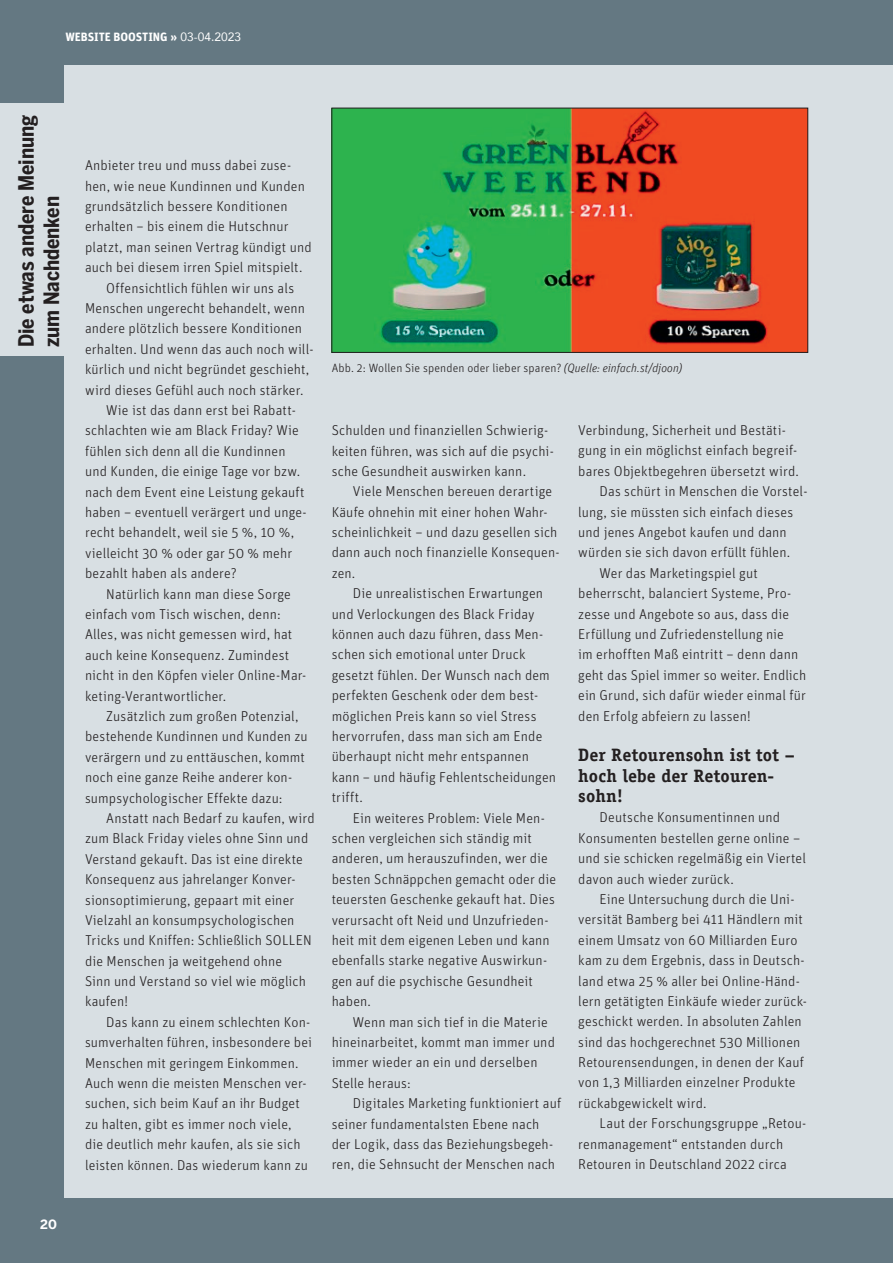
<style>
.page{position:relative;width:893px;height:1263px;background:#d8dfe3}
.page>*{position:absolute;margin:0;border:0;box-sizing:border-box;transform-origin:0 0}
.t1{font:700 condensed 21px/25.2px "Benton Sans";color:#231f20}
.t2{font:700 18px/20.4px "Officina Serif Std";letter-spacing:.005em;color:#231f20}
.t3{font:300 14.25px/20.4px "Unit";letter-spacing:.01em;color:#231f20}
.t4{font:700 12.75px "Benton Sans";color:#fff}
.t5{font:300 12px "Unit";letter-spacing:.01em;color:#231f20}
.t6{font:700 12px "Unit";color:#fff}
.s1{font-family:"Avenir";font-weight:400}
.s2{font-style:italic}
</style>
<div class="page">
<div style="left:0;top:1198px;width:893px;height:65px;background:#647882"></div>
<div style="left:0;top:0;width:893px;height:65px;background:#647882"></div>
<div style="left:0;top:0;width:64px;height:1263px;background:#647882"></div>
<img style="left:334px;top:110px;width:472px;height:241px">
<div style="left:332px;top:108px;width:476px;height:245px;border:1px solid #231f20"></div>
<div style="left:0;top:103px;width:68px;height:253px;background:#d8dfe3"></div>
<p class="t6" style="left:65px;top:30px;width:177px">WEBSITE BOOSTING » <span class="s1">03-04.2023</span></p>
<h1 class="t1" style="left:13px;top:347px;width:234px;rotate:-90deg">Die etwas andere Meinung zum Nachdenken</h1>
<p class="t4" style="left:40px;top:1217px;width:18px">20</p>
<p class="t3" style="left:85px;top:155px;width:208px">Anbieter treu und muss dabei zuse-</p>
<p class="t3" style="left:85px;top:175px;width:221px">hen, wie neue Kundinnen und Kunden</p>
<p class="t3" style="left:85px;top:196px;width:204px">grundsätzlich bessere Konditionen</p>
<p class="t3" style="left:85px;top:216px;width:205px">erhalten – bis einem die Hutschnur</p>
<p class="t3" style="left:85px;top:237px;width:228px">platzt, man seinen Vertrag kündigt und</p>
<p class="t3" style="left:85px;top:257px;width:219px">auch bei diesem irren Spiel mitspielt.</p>
<p class="t3" style="left:106px;top:277px;width:189px">Offensichtlich fühlen wir uns als</p>
<p class="t3" style="left:85px;top:298px;width:221px">Menschen ungerecht behandelt, wenn</p>
<p class="t3" style="left:85px;top:318px;width:219px">andere plötzlich bessere Konditionen</p>
<p class="t3" style="left:85px;top:339px;width:230px">erhalten. Und wenn das auch noch will-</p>
<p class="t3" style="left:85px;top:359px;width:226px">kürlich und nicht begründet geschieht,</p>
<p class="t3" style="left:85px;top:379px;width:220px">wird dieses Gefühl auch noch stärker.</p>
<p class="t3" style="left:106px;top:400px;width:191px">Wie ist das dann erst bei Rabatt-</p>
<p class="t3" style="left:85px;top:420px;width:215px">schlachten wie am Black Friday? Wie</p>
<p class="t3" style="left:85px;top:441px;width:202px">fühlen sich denn all die Kundinnen</p>
<p class="t3" style="left:85px;top:461px;width:217px">und Kunden, die einige Tage vor bzw.</p>
<p class="t3" style="left:85px;top:481px;width:221px">nach dem Event eine Leistung gekauft</p>
<p class="t3" style="left:85px;top:502px;width:223px">haben – eventuell verärgert und unge-</p>
<p class="t3" style="left:85px;top:522px;width:211px">recht behandelt, weil sie 5 %, 10 %,</p>
<p class="t3" style="left:85px;top:542px;width:209px">vielleicht 30 % oder gar 50 % mehr</p>
<p class="t3" style="left:85px;top:563px;width:153px">bezahlt haben als andere?</p>
<p class="t3" style="left:106px;top:583px;width:186px">Natürlich kann man diese Sorge</p>
<p class="t3" style="left:85px;top:604px;width:197px">einfach vom Tisch wischen, denn:</p>
<p class="t3" style="left:85px;top:624px;width:209px">Alles, was nicht gemessen wird, hat</p>
<p class="t3" style="left:85px;top:644px;width:206px">auch keine Konsequenz. Zumindest</p>
<p class="t3" style="left:85px;top:665px;width:223px">nicht in den Köpfen vieler Online-Mar-</p>
<p class="t3" style="left:85px;top:685px;width:143px">keting-Verantwortlicher.</p>
<p class="t3" style="left:106px;top:706px;width:194px">Zusätzlich zum großen Potenzial,</p>
<p class="t3" style="left:85px;top:726px;width:224px">bestehende Kundinnen und Kunden zu</p>
<p class="t3" style="left:85px;top:746px;width:221px">verärgern und zu enttäuschen, kommt</p>
<p class="t3" style="left:85px;top:767px;width:209px">noch eine ganze Reihe anderer kon-</p>
<p class="t3" style="left:85px;top:787px;width:199px">sumpsychologischer Effekte dazu:</p>
<p class="t3" style="left:106px;top:808px;width:210px">Anstatt nach Bedarf zu kaufen, wird</p>
<p class="t3" style="left:85px;top:828px;width:225px">zum Black Friday vieles ohne Sinn und</p>
<p class="t3" style="left:85px;top:848px;width:219px">Verstand gekauft. Das ist eine direkte</p>
<p class="t3" style="left:85px;top:869px;width:212px">Konsequenz aus jahrelanger Konver-</p>
<p class="t3" style="left:85px;top:889px;width:211px">sionsoptimierung, gepaart mit einer</p>
<p class="t3" style="left:85px;top:910px;width:211px">Vielzahl an konsumpsychologischen</p>
<p class="t3" style="left:85px;top:930px;width:228px">Tricks und Kniffen: Schließlich SOLLEN</p>
<p class="t3" style="left:85px;top:950px;width:199px">die Menschen ja weitgehend ohne</p>
<p class="t3" style="left:85px;top:971px;width:223px">Sinn und Verstand so viel wie möglich</p>
<p class="t3" style="left:85px;top:991px;width:44px">kaufen!</p>
<p class="t3" style="left:106px;top:1012px;width:206px">Das kann zu einem schlechten Kon-</p>
<p class="t3" style="left:85px;top:1032px;width:228px">sumverhalten führen, insbesondere bei</p>
<p class="t3" style="left:85px;top:1052px;width:215px">Menschen mit geringem Einkommen.</p>
<p class="t3" style="left:85px;top:1073px;width:223px">Auch wenn die meisten Menschen ver-</p>
<p class="t3" style="left:85px;top:1093px;width:216px">suchen, sich beim Kauf an ihr Budget</p>
<p class="t3" style="left:85px;top:1113px;width:208px">zu halten, gibt es immer noch viele,</p>
<p class="t3" style="left:85px;top:1134px;width:217px">die deutlich mehr kaufen, als sie sich</p>
<p class="t3" style="left:85px;top:1154px;width:225px">leisten können. Das wiederum kann zu</p>
<p class="t5" style="left:332px;top:361px;width:352px">Abb. 2: Wollen Sie spenden oder lieber sparen? <span class="s2">(Quelle: einfach.st/djoon)</span></p>
<p class="t3" style="left:332px;top:420px;width:224px">Schulden und finanziellen Schwierig&shy;keiten führen, was sich auf die psychi&shy;sche Gesundheit auswirken kann.</p>
<p class="t3" style="left:332px;top:481px;width:229px;text-indent:21px">Viele Menschen bereuen derartige<br>Käufe ohnehin mit einer hohen Wahr&shy;scheinlichkeit – und dazu gesellen sich dann auch noch finanzielle Konsequen&shy;zen.</p>
<p class="t3" style="left:332px;top:583px;width:226px;text-indent:21px">Die unrealistischen Erwartungen und Verlockungen des Black Friday können auch dazu führen, dass Men&shy;schen sich emotional unter Druck gesetzt fühlen. Der Wunsch nach dem perfekten Geschenk oder dem best&shy;möglichen Preis kann so viel Stress hervorrufen, dass man sich am Ende überhaupt nicht mehr entspannen kann – und häufig Fehlentscheidungen trifft.</p>
<p class="t3" style="left:332px;top:807px;width:226px;text-indent:21px">Ein weiteres Problem: Viele Men&shy;schen vergleichen sich ständig mit anderen, um herauszufinden, wer die besten Schnäppchen gemacht oder die teuersten Geschenke gekauft hat. Dies verursacht oft Neid und Unzufrieden&shy;heit mit dem eigenen Leben und kann ebenfalls starke negative Auswirkun&shy;gen auf die psychische Gesundheit haben.</p>
<p class="t3" style="left:332px;top:1011px;width:225px;text-indent:21px">Wenn man sich tief in die Materie hineinarbeitet, kommt man immer und immer wieder an ein und derselben<br>Stelle heraus:</p>
<p class="t3" style="left:332px;top:1093px;width:231px;text-indent:21px">Digitales Marketing funktioniert auf seiner fundamentalsten Ebene nach der Logik, dass das Beziehungsbegeh&shy;ren, die Sehnsucht der Menschen nach</p>
<p class="t3" style="left:578px;top:420px;width:209px">Verbindung, Sicherheit und Bestäti-</p>
<p class="t3" style="left:578px;top:440px;width:220px">gung in ein möglichst einfach begreif-</p>
<p class="t3" style="left:578px;top:460px;width:222px">bares Objektbegehren übersetzt wird.</p>
<p class="t3" style="left:600px;top:481px;width:209px">Das schürt in Menschen die Vorstel-</p>
<p class="t3" style="left:578px;top:501px;width:216px">lung, sie müssten sich einfach dieses</p>
<p class="t3" style="left:578px;top:522px;width:210px">und jenes Angebot kaufen und dann</p>
<p class="t3" style="left:578px;top:542px;width:213px">würden sie sich davon erfüllt fühlen.</p>
<p class="t3" style="left:600px;top:562px;width:160px">Wer das Marketingspiel gut</p>
<p class="t3" style="left:578px;top:583px;width:215px">beherrscht, balanciert Systeme, Pro-</p>
<p class="t3" style="left:578px;top:603px;width:212px">zesse und Angebote so aus, dass die</p>
<p class="t3" style="left:578px;top:624px;width:207px">Erfüllung und Zufriedenstellung nie</p>
<p class="t3" style="left:578px;top:644px;width:221px">im erhofften Maß eintritt – denn dann</p>
<p class="t3" style="left:578px;top:664px;width:230px">geht das Spiel immer so weiter. Endlich</p>
<p class="t3" style="left:578px;top:685px;width:229px">ein Grund, sich dafür wieder einmal für</p>
<p class="t3" style="left:578px;top:705px;width:174px">den Erfolg abfeiern zu lassen!</p>
<p class="t2" style="left:578px;top:745px;width:218px">Der Retourensohn ist tot – hoch lebe der Retouren&shy;sohn!</p>
<p class="t3" style="left:578px;top:807px;width:229px;text-indent:21px">Deutsche Konsumentinnen und Konsumenten bestellen gerne online – und sie schicken regelmäßig ein Viertel davon auch wieder zurück.</p>
<p class="t3" style="left:578px;top:889px;width:230px;text-indent:21px">Eine Untersuchung durch die Uni&shy;versität Bamberg bei 411 Händlern mit einem Umsatz von 60 Milliarden Euro kam zu dem Ergebnis, dass in Deutsch&shy;land etwa 25 % aller bei Online-Händ&shy;lern getätigten Einkäufe wieder zurück&shy;geschickt werden. In absoluten Zahlen sind das hochgerechnet 530 Millionen Retourensendungen, in denen der Kauf von 1,3 Milliarden einzelner Produkte rückabgewickelt wird.</p>
<p class="t3" style="left:578px;top:1113px;width:230px;text-indent:21px">Laut der Forschungsgruppe „Retou&shy;renmanagement“ entstanden durch<br>Retouren in Deutschland 2022 circa</p>
</div>
